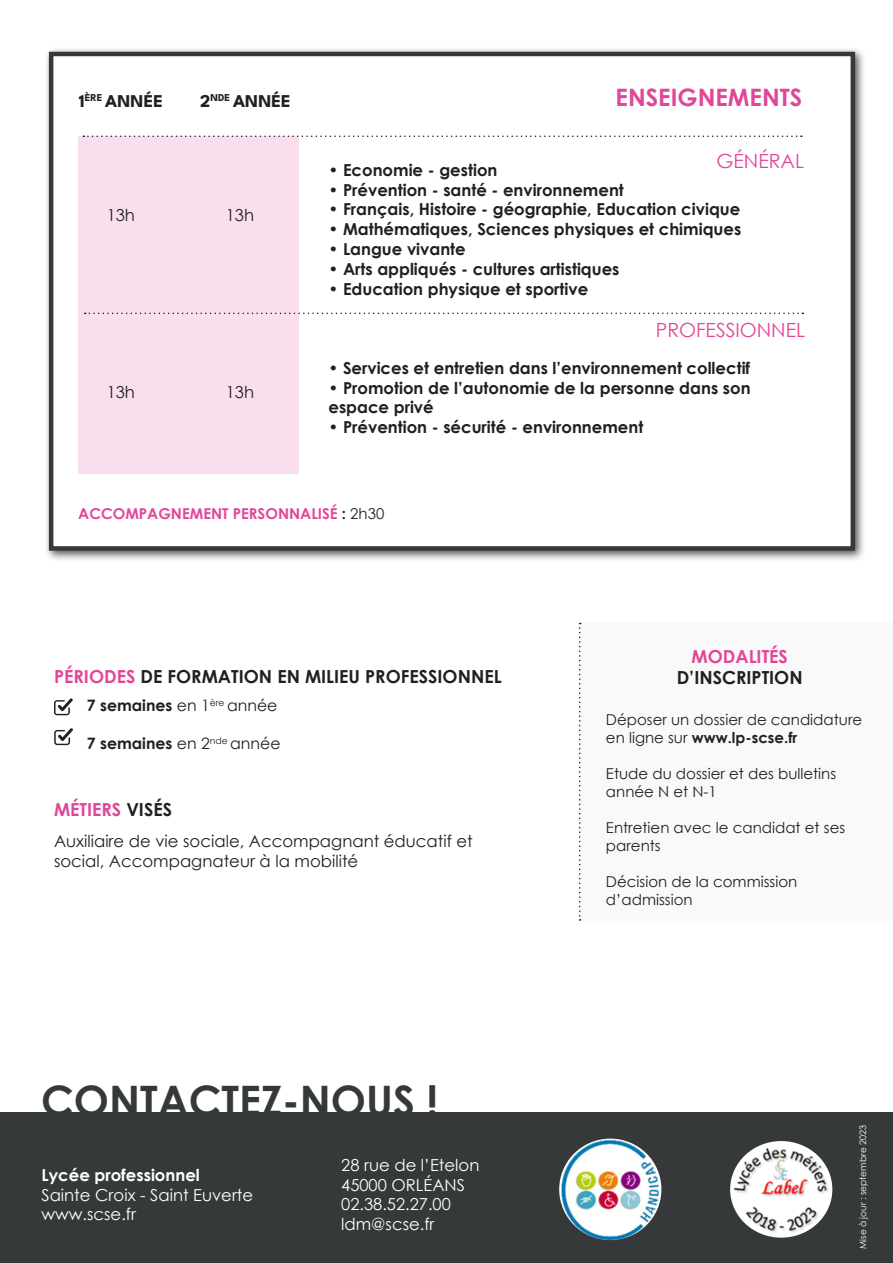
<style>
.page{position:relative;width:893px;height:1263px;background:#fff}
.page>*{position:absolute;margin:0;border:0;box-sizing:border-box;transform-origin:0 0}
.t1{font:700 42px "Century Gothic";color:#35393a}
.t2{font:700 24px "Century Gothic";color:#e14699}
.t3{font:19.5px "Century Gothic";color:#e14699}
.t4{font:700 18px "Century Gothic";color:#231f20}
.t5{font:700 18px "Century Gothic";color:#e14699}
.t6{font:100 18px "League Spartan";letter-spacing:.005em;color:#231f20}
.t7{font:700 16.5px/19.8px "Century Gothic";color:#231f20}
.t8{font:16.5px/19.8px "Century Gothic";color:#231f20}
.t9{font:16.5px "Century Gothic";color:#fff}
.t10{font:700 16.5px "Century Gothic";color:#fff}
.t11{font:700 15.75px "Century Gothic";color:#231f20}
.t12{font:15px/18px "Century Gothic";color:#231f20}
.t13{font:700 15px "Century Gothic";color:#e14699}
.t14{font:9px "Century Gothic";color:#fff}
.s1{color:#231f20}
.s2{font-weight:400;color:#231f20}
.s3{color:#e14699}
.s4{font-weight:400}
.s5{font-weight:700}
</style>
<div class="page">
<div style="left:0;top:1113px;width:893px;height:150px;background:#36393a"></div>
<div style="left:579px;top:622px;width:314px;height:299px;background:#f9f9f9"></div>
<svg style="left:579px;top:623px;width:2px;height:298px"></svg>
<img style="left:559px;top:1138px;width:102px;height:102px;border-radius:51px">
<div style="left:730px;top:1141px;width:102px;height:97px;background:#fff;border-radius:50%"></div>
<img style="left:733px;top:1147px;width:97px;height:88px">
<svg style="left:54px;top:698px;width:19px;height:17px"></svg>
<svg style="left:54px;top:728px;width:19px;height:17px"></svg>
<div style="left:44px;top:47px;width:822px;height:515px;background:#231f20;opacity:.75"></div>
<div style="left:49px;top:52px;width:806px;height:499px;background:#fff;border:4px solid #36393a"></div>
<div style="left:78px;top:136px;width:221px;height:338px;background:#f9deed"></div>
<svg style="left:83px;top:135px;width:719px;height:2px"></svg>
<svg style="left:85px;top:313px;width:718px;height:1px"></svg>
<p class="t6" style="left:79px;top:88px;width:86px">1<sup>ÈRE</sup> ANNÉE</p>
<p class="t6" style="left:200px;top:88px;width:92px">2<sup>NDE</sup> ANNÉE</p>
<p class="t2" style="left:616px;top:79px;width:188px">ENSEIGNEMENTS</p>
<p class="t8" style="left:107px;top:205px;width:30px">13h</p>
<p class="t8" style="left:107px;top:382px;width:30px">13h</p>
<p class="t8" style="left:226px;top:205px;width:30px">13h</p>
<p class="t8" style="left:226px;top:382px;width:30px">13h</p>
<p class="t3" style="left:716px;top:147px;width:89px">GÉNÉRAL</p>
<p class="t7" style="left:328px;top:159px;width:170px">• Economie - gestion</p>
<p class="t7" style="left:328px;top:179px;width:297px">• Prévention - santé - environnement</p>
<p class="t7" style="left:328px;top:199px;width:413px">• Français, Histoire - géographie, Education civique</p>
<p class="t7" style="left:328px;top:218px;width:414px">• Mathématiques, Sciences physiques et chimiques</p>
<p class="t7" style="left:328px;top:238px;width:139px">• Langue vivante</p>
<p class="t7" style="left:328px;top:258px;width:293px">• Arts appliqués - cultures artistiques</p>
<p class="t7" style="left:328px;top:278px;width:261px">• Education physique et sportive</p>
<p class="t3" style="left:656px;top:316px;width:151px">PROFESSIONNEL</p>
<p class="t7" style="left:328px;top:357px;width:423px">• Services et entretien dans l’environnement collectif</p>
<p class="t7" style="left:328px;top:377px;width:424px">• Promotion de l’autonomie de la personne dans son espace privé</p>
<p class="t7" style="left:328px;top:416px;width:316px">• Prévention - sécurité - environnement</p>
<p class="t13" style="left:78px;top:503px;width:308px">ACCOMPAGNEMENT PERSONNALISÉ <span class="s1">:</span> <span class="s2">2h30</span></p>
<p class="t4" style="left:54px;top:662px;width:449px"><span class="s3">PÉRIODES</span> DE FORMATION EN MILIEU PROFESSIONNEL</p>
<p class="t11" style="left:87px;top:694px;width:192px">7 semaines <span class="s4">en 1</span><sup>ère</sup> <span class="s4">année</span></p>
<p class="t11" style="left:87px;top:731px;width:195px">7 semaines <span class="s4">en 2</span><sup>nde</sup> <span class="s4">année</span></p>
<p class="t5" style="left:54px;top:796px;width:120px">MÉTIERS <span class="s1">VISÉS</span></p>
<p class="t8" style="left:54px;top:830px;width:420px">Auxiliaire de vie sociale, Accompagnant éducatif et social, Accompagnateur à la mobilité</p>
<p class="t1" style="left:41px;top:1069px;width:399px">CONTACTEZ-NOUS !</p>
<p class="t10" style="left:41px;top:1162px;width:160px">Lycée professionnel</p>
<p class="t9" style="left:41px;top:1183px;width:213px">Sainte Croix - Saint Euverte</p>
<p class="t9" style="left:41px;top:1203px;width:96px">www.scse.fr</p>
<p class="t9" style="left:341px;top:1153px;width:140px">28 rue de l’Etelon</p>
<p class="t9" style="left:341px;top:1173px;width:125px">45000 ORLÉANS</p>
<p class="t9" style="left:341px;top:1193px;width:111px">02.38.52.27.00</p>
<p class="t9" style="left:341px;top:1213px;width:95px">ldm@scse.fr</p>
<p class="t5" style="left:691px;top:642px;width:98px">MODALITÉS</p>
<p class="t4" style="left:677px;top:664px;width:128px">D’INSCRIPTION</p>
<p class="t12" style="left:606px;top:710px;width:258px">Déposer un dossier de candidature en ligne sur <span class="s5">www.lp-scse.fr</span></p>
<p class="t12" style="left:606px;top:764px;width:232px">Etude du dossier et des bulletins année N et N-1</p>
<p class="t12" style="left:606px;top:818px;width:241px">Entretien avec le candidat et ses parents</p>
<p class="t12" style="left:606px;top:872px;width:193px">Décision de la commission d’admission</p>
<p class="t14" style="left:857px;top:1249px;width:125px;rotate:-90deg">Mise à jour : septembre 2023</p>
</div>
